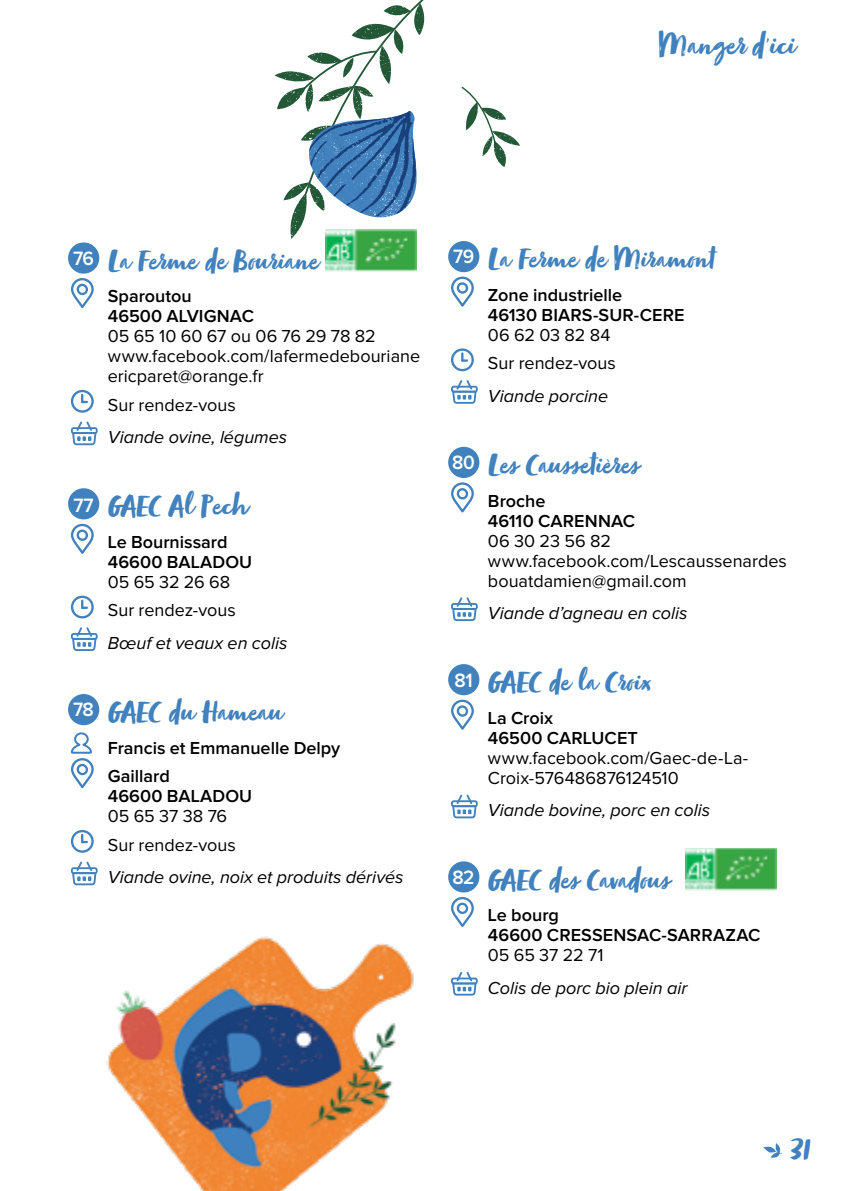
<style>
.page{position:relative;width:851px;height:1191px;background:#fff}
.page>*{position:absolute;margin:0;border:0;box-sizing:border-box;transform-origin:0 0}
.t1{font:38px "Zooja Pro";color:#4081be}
.t2{font:34px "Zooja Pro";color:#4081be}
.t3{font:32px "Zooja Pro";color:#4081be}
.t4{font:18px/20px "Proxima Nova";color:#000}
.t5{font:600 18px/20px "Proxima Nova";color:#000}
.t6{font:italic 18px "Proxima Nova";color:#000}
</style>
<div class="page">
<svg style="left:763px;top:1143px;width:19px;height:14px"></svg>
<svg style="left:461px;top:87px;width:59px;height:80px"></svg>
<svg style="left:274px;top:0;width:151px;height:239px"></svg>
<img style="left:107px;top:936px;width:307px;height:255px">
<div style="left:68px;top:242px;width:31px;height:32px;background:#4081be;border-radius:50%"></div>
<img style="left:326px;top:229px;width:91px;height:43px">
<svg style="left:70px;top:278px;width:24px;height:30px"></svg>
<svg style="left:72px;top:391px;width:21px;height:20px"></svg>
<div style="left:71px;top:390px;width:23px;height:23px;border:2px solid #4081be;border-radius:50%"></div>
<svg style="left:81px;top:395px;width:6px;height:8px"></svg>
<svg style="left:71px;top:421px;width:27px;height:24px"></svg>
<div style="left:68px;top:488px;width:31px;height:31px;background:#4081be;border-radius:50%"></div>
<svg style="left:70px;top:523px;width:24px;height:31px"></svg>
<svg style="left:72px;top:597px;width:21px;height:20px"></svg>
<div style="left:71px;top:595px;width:23px;height:23px;border:2px solid #4081be;border-radius:50%"></div>
<svg style="left:81px;top:600px;width:6px;height:9px"></svg>
<svg style="left:71px;top:627px;width:27px;height:24px"></svg>
<div style="left:68px;top:694px;width:31px;height:31px;background:#4081be;border-radius:50%"></div>
<svg style="left:70px;top:732px;width:24px;height:57px"></svg>
<svg style="left:72px;top:831px;width:21px;height:20px"></svg>
<div style="left:71px;top:830px;width:23px;height:22px;border:2px solid #4081be;border-radius:50%"></div>
<svg style="left:81px;top:835px;width:6px;height:8px"></svg>
<svg style="left:71px;top:861px;width:27px;height:24px"></svg>
<div style="left:448px;top:241px;width:31px;height:31px;background:#4081be;border-radius:50%"></div>
<svg style="left:451px;top:276px;width:23px;height:31px"></svg>
<svg style="left:452px;top:349px;width:20px;height:21px"></svg>
<div style="left:451px;top:348px;width:23px;height:23px;border:2px solid #4081be;border-radius:50%"></div>
<svg style="left:461px;top:353px;width:6px;height:9px"></svg>
<svg style="left:451px;top:380px;width:26px;height:24px"></svg>
<div style="left:448px;top:447px;width:31px;height:31px;background:#4081be;border-radius:50%"></div>
<svg style="left:451px;top:482px;width:23px;height:31px"></svg>
<svg style="left:451px;top:597px;width:26px;height:24px"></svg>
<div style="left:448px;top:664px;width:31px;height:31px;background:#4081be;border-radius:50%"></div>
<svg style="left:451px;top:699px;width:23px;height:31px"></svg>
<svg style="left:451px;top:794px;width:26px;height:24px"></svg>
<div style="left:448px;top:861px;width:31px;height:31px;background:#4081be;border-radius:50%"></div>
<img style="left:685px;top:848px;width:91px;height:42px">
<svg style="left:451px;top:896px;width:23px;height:31px"></svg>
<svg style="left:451px;top:972px;width:26px;height:23px"></svg>
<h2 class="t2" style="left:658px;top:25px;width:137px">Manger d’ici</h2>
<h3 class="t3" style="left:73px;top:241px;width:246px"><sup>76</sup> La Ferme de Bouriane</h3>
<p class="t5" style="left:108px;top:287px;width:148px">Sparoutou<br>46500 ALVIGNAC</p>
<p class="t4" style="left:108px;top:327px;width:314px">05 65 10 60 67 ou 06 76 29 78 82 www.facebook.com/lafermedebouriane ericparet@orange.fr</p>
<p class="t4" style="left:108px;top:395px;width:129px">Sur rendez-vous</p>
<p class="t6" style="left:108px;top:429px;width:181px">Viande ovine, légumes</p>
<h3 class="t3" style="left:73px;top:487px;width:175px"><sup>77</sup> GAEC Al Pech</h3>
<p class="t5" style="left:108px;top:533px;width:146px">Le Bournissard<br>46600 BALADOU</p>
<p class="t4" style="left:108px;top:568px;width:129px;line-height:28.6px">05 65 32 26 68<br>Sur rendez-vous</p>
<p class="t6" style="left:108px;top:635px;width:181px">Bœuf et veaux en colis</p>
<h3 class="t3" style="left:73px;top:693px;width:210px"><sup>78</sup> GAEC du Hameau</h3>
<p class="t5" style="left:108px;top:734px;width:234px;line-height:28.6px">Francis et Emmanuelle Delpy<br>Gaillard</p>
<p class="t5" style="left:108px;top:787px;width:146px">46600 BALADOU</p>
<p class="t4" style="left:108px;top:802px;width:129px;line-height:28.6px">05 65 37 38 76<br>Sur rendez-vous</p>
<p class="t6" style="left:108px;top:869px;width:297px">Viande ovine, noix et produits dérivés</p>
<h3 class="t3" style="left:453px;top:240px;width:262px"><sup>79</sup> La Ferme de Miramont</h3>
<p class="t5" style="left:488px;top:285px;width:198px">Zone industrielle<br>46130 BIARS-SUR-CERE</p>
<p class="t4" style="left:488px;top:321px;width:129px;line-height:28.6px">06 62 03 82 84<br>Sur rendez-vous</p>
<p class="t6" style="left:488px;top:387px;width:122px">Viande porcine</p>
<h3 class="t3" style="left:452px;top:445px;width:186px"><sup>80</sup> Les Caussetières</h3>
<p class="t5" style="left:488px;top:491px;width:149px">Broche<br>46110 CARENNAC</p>
<p class="t4" style="left:488px;top:531px;width:300px">06 30 23 56 82 www.facebook.com/Lescaussenardes bouatdamien@gmail.com</p>
<p class="t6" style="left:488px;top:605px;width:201px">Viande d’agneau en colis</p>
<h3 class="t3" style="left:454px;top:663px;width:197px"><sup>81</sup> GAEC de la Croix</h3>
<p class="t5" style="left:488px;top:708px;width:151px">La Croix<br>46500 CARLUCET</p>
<p class="t4" style="left:488px;top:748px;width:262px">www.facebook.com/Gaec-de-La-<br>Croix-576486876124510</p>
<p class="t6" style="left:488px;top:802px;width:224px">Viande bovine, porc en colis</p>
<h3 class="t3" style="left:452px;top:860px;width:216px"><sup>82</sup> GAEC des Cavadous</h3>
<p class="t5" style="left:488px;top:906px;width:274px">Le bourg<br>46600 CRESSENSAC-SARRAZAC</p>
<p class="t4" style="left:488px;top:946px;width:117px">05 65 37 22 71</p>
<p class="t6" style="left:488px;top:979px;width:201px">Colis de porc bio plein air</p>
<h1 class="t1" style="left:789px;top:1125px;width:23px">31</h1>
</div>
